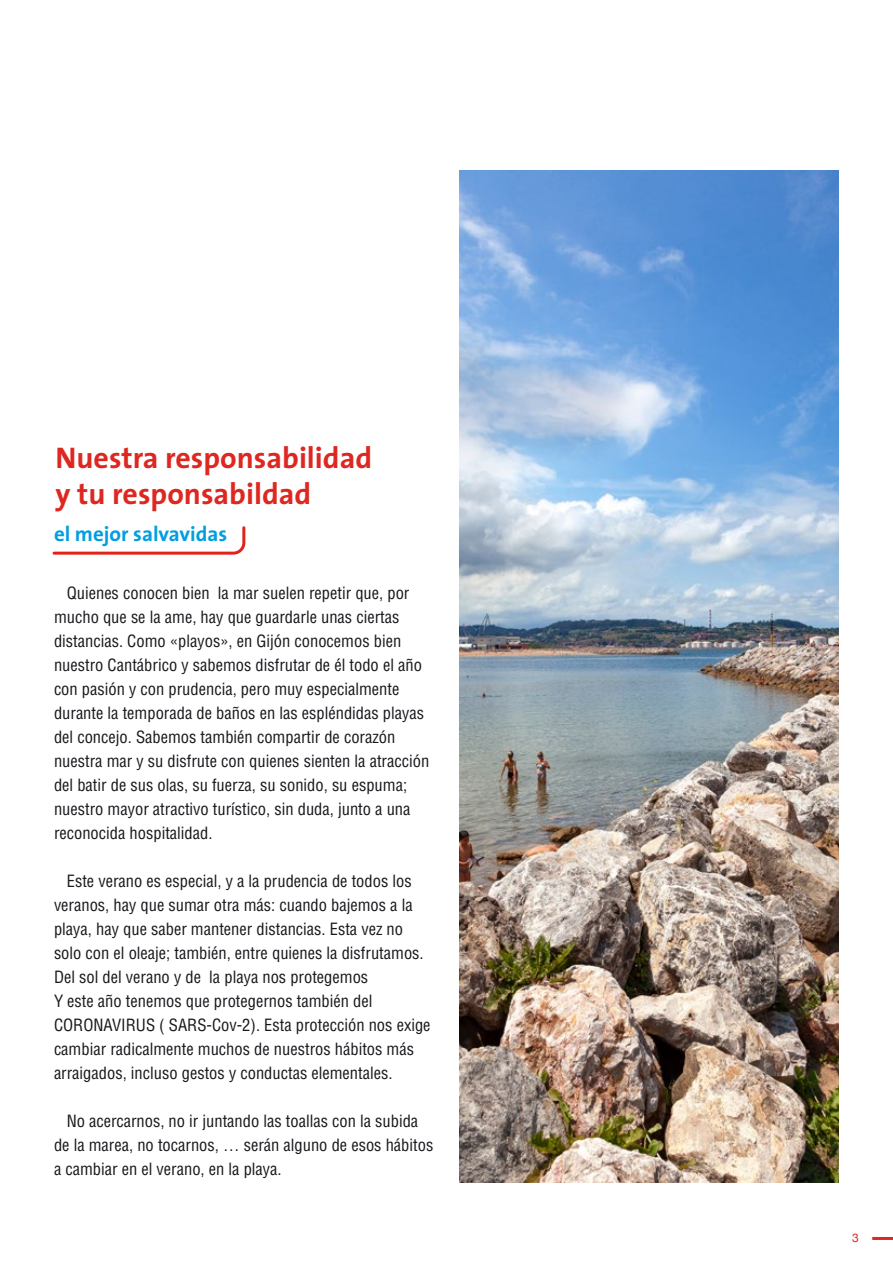
<style>
.page{position:relative;width:893px;height:1263px;background:#fff}
.page>*{position:absolute;margin:0;border:0;box-sizing:border-box;transform-origin:0 0}
.t1{font:700 30px/36px "The Sans";color:#de2721}
.t2{font:700 21px "The Sans";color:#009ee0}
.t3{font:condensed 16.5px/24px "Helvetica LT Std";color:#1a171c}
.t4{font:12px "Helvetica Neue";color:#de2721}
</style>
<div class="page">
<hr style="left:872px;top:1237px;width:21px;height:3px;background:#de2721">
<svg style="left:52px;top:526px;width:194px;height:29px"></svg>
<img style="left:459px;top:170px;width:380px;height:1012px">
<h1 class="t1" style="left:56px;top:439px;width:318px">Nuestra responsabilidad y tu responsabildad</h1>
<p class="t2" style="left:54px;top:517px;width:175px">el mejor salvavidas</p>
<p class="t3" style="left:54px;top:581px;width:377px;text-indent:13px">Quienes conocen bien la mar suelen repetir que, por mucho que se la ame, hay que guardarle unas ciertas distancias. Como «playos», en Gijón conocemos bien nuestro Cantábrico y sabemos disfrutar de él todo el año con pasión y con prudencia, pero muy especialmente durante la temporada de baños en las espléndidas playas del concejo. Sabemos también compartir de corazón nuestra mar y su disfrute con quienes sienten la atracción del batir de sus olas, su fuerza, su sonido, su espuma; nuestro mayor atractivo turístico, sin duda, junto a una reconocida hospitalidad.</p>
<p class="t3" style="left:54px;top:869px;width:378px;text-indent:13px">Este verano es especial, y a la prudencia de todos los veranos, hay que sumar otra más: cuando bajemos a la playa, hay que saber mantener distancias. Esta vez no solo con el oleaje; también, entre quienes la disfrutamos.<br>Del sol del verano y de la playa nos protegemos<br>Y este año tenemos que protegernos también del CORONAVIRUS ( SARS-Cov-2). Esta protección nos exige cambiar radicalmente muchos de nuestros hábitos más arraigados, incluso gestos y conductas elementales.</p>
<p class="t3" style="left:54px;top:1109px;width:381px;text-indent:13px">No acercarnos, no ir juntando las toallas con la subida de la marea, no tocarnos, … serán alguno de esos hábitos a cambiar en el verano, en la playa.</p>
<p class="t4" style="left:852px;top:1229px;width:8px">3</p>
</div>
